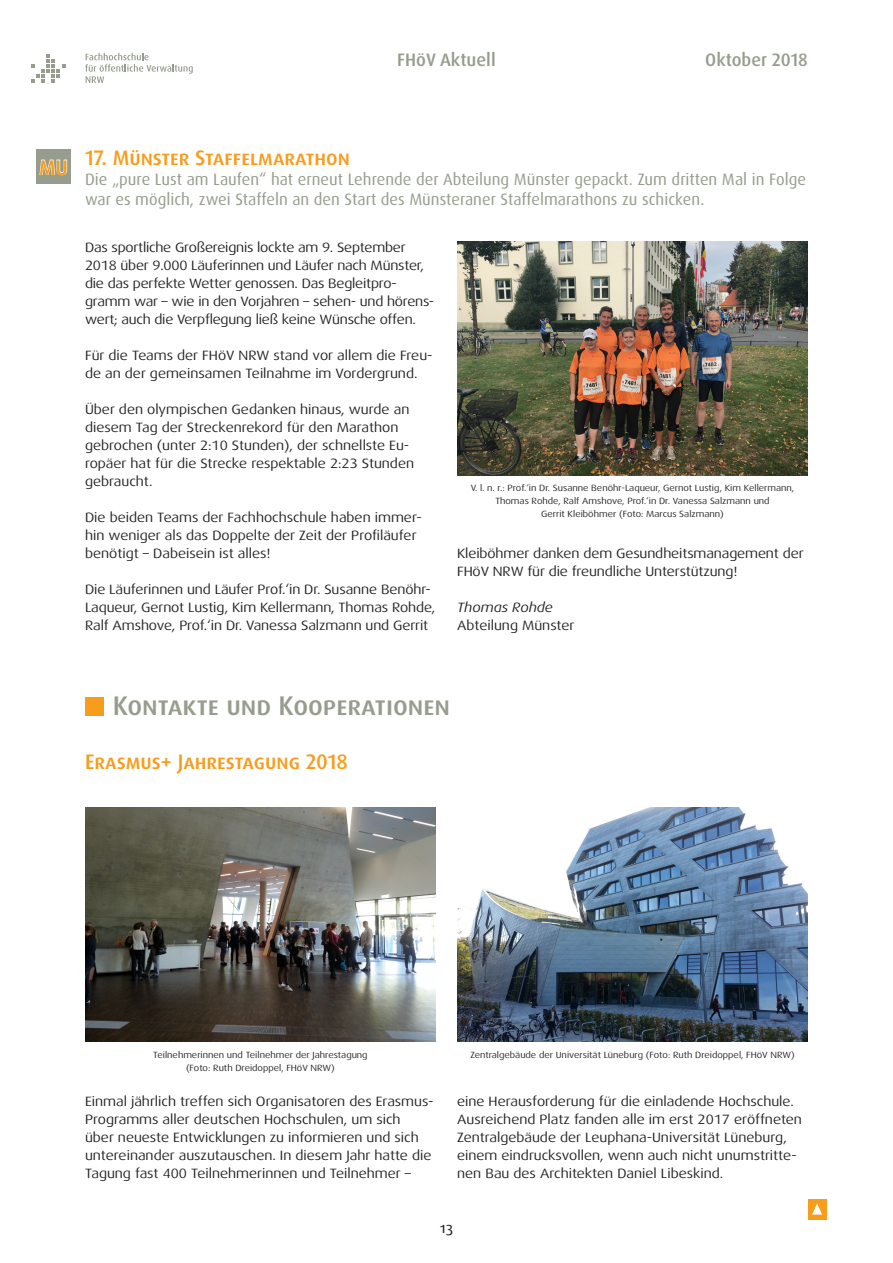
<style>
.page{position:relative;width:893px;height:1263px;background:#fff}
.page>*{position:absolute;margin:0;border:0;box-sizing:border-box;transform-origin:0 0}
.t1{font:500 27px "Dax OT";color:#969d8e}
.t2{font:500 21px "Dax OT";color:#f89c1c}
.t3{font:500 18px "Dax OT";color:#969d8e}
.t4{font:16.5px/19.8px "Dax";color:#969d8e}
.t5{font:15px "Dax Regular Caps";color:#231f20}
.t6{font:13.5px/18px "Dax Wide";color:#231f20}
.t7{font:italic 13.5px "Dax Wide";color:#231f20}
.t8{font:9px/12.8px "Dax Wide";color:#231f20;text-align:center}
</style>
<div class="page">
<div style="left:808px;top:1199px;width:18px;height:20px;background:#f89c1c"></div>
<svg style="left:812px;top:1203px;width:10px;height:11px"></svg>
<svg style="left:31px;top:54px;width:34px;height:29px"></svg>
<svg style="left:85px;top:53px;width:108px;height:30px"></svg>
<div style="left:36px;top:149px;width:35px;height:35px;background:#969d8e"></div>
<svg style="left:39px;top:159px;width:28px;height:17px"></svg>
<img style="left:457px;top:241px;width:351px;height:234px">
<div style="left:85px;top:697px;width:19px;height:18px;background:#f89c1c"></div>
<img style="left:457px;top:808px;width:351px;height:234px">
<img style="left:85px;top:808px;width:351px;height:234px">
<h3 class="t3" style="left:397px;top:49px;width:100px">FHöV Aktuell</h3>
<h3 class="t3" style="left:705px;top:49px;width:104px">Oktober 2018</h3>
<h2 class="t2" style="left:39px;top:145px;width:312px">MU 17. Münster Staffelmarathon</h2>
<p class="t4" style="left:85px;top:170px;width:722px">Die „pure Lust am Laufen“ hat erneut Lehrende der Abteilung Münster gepackt. Zum dritten Mal in Folge war es möglich, zwei Staffeln an den Start des Münsteraner Staffelmarathons zu schicken.</p>
<p class="t6" style="left:85px;top:238px;width:351px">Das sportliche Großereignis lockte am 9. September 2018 über 9.000 Läuferinnen und Läufer nach Münster, die das perfekte Wetter genossen. Das Begleitpro&shy;gramm war – wie in den Vorjahren – sehen- und hörens&shy;wert; auch die Verpflegung ließ keine Wünsche offen.</p>
<p class="t6" style="left:85px;top:346px;width:349px">Für die Teams der FHöV NRW stand vor allem die Freu&shy;de an der gemeinsamen Teilnahme im Vordergrund.</p>
<p class="t6" style="left:85px;top:400px;width:331px">Über den olympischen Gedanken hinaus, wurde an diesem Tag der Streckenrekord für den Marathon gebrochen (unter 2:10 Stunden), der schnellste Eu&shy;ropäer hat für die Strecke respektable 2:23 Stunden gebraucht.</p>
<p class="t6" style="left:85px;top:508px;width:338px">Die beiden Teams der Fachhochschule haben immer&shy;hin weniger als das Doppelte der Zeit der Profiläufer benötigt – Dabeisein ist alles!</p>
<p class="t6" style="left:85px;top:580px;width:352px">Die Läuferinnen und Läufer Prof.‘in Dr. Susanne Benöhr-<br>Laqueur, Gernot Lustig, Kim Kellermann, Thomas Rohde,<br>Ralf Amshove, Prof.‘in Dr. Vanessa Salzmann und Gerrit</p>
<p class="t8" style="left:471px;top:482px;width:325px">V. l. n. r.: Prof.‘in Dr. Susanne Benöhr-Laqueur, Gernot Lustig, Kim Kellermann,<br>Thomas Rohde, Ralf Amshove, Prof.‘in Dr. Vanessa Salzmann und<br>Gerrit Kleiböhmer (Foto: Marcus Salzmann)</p>
<p class="t6" style="left:457px;top:544px;width:348px">Kleiböhmer danken dem Gesundheitsmanagement der<br>FHöV NRW für die freundliche Unterstützung!</p>
<p class="t7" style="left:457px;top:599px;width:97px">Thomas Rohde</p>
<p class="t6" style="left:457px;top:616px;width:119px">Abteilung Münster</p>
<h1 class="t1" style="left:113px;top:689px;width:339px">Kontakte und Kooperationen</h1>
<h2 class="t2" style="left:85px;top:748px;width:264px">Erasmus+ Jahrestagung 2018</h2>
<p class="t8" style="left:153px;top:1048px;width:216px">Teilnehmerinnen und Teilnehmer der Jahrestagung</p>
<p class="t8" style="left:470px;top:1048px;width:326px">Zentralgebäude der Universität Lüneburg (Foto: Ruth Dreidoppel, FHöV NRW)</p>
<p class="t8" style="left:186px;top:1061px;width:150px">(Foto: Ruth Dreidoppel, FHöV NRW)</p>
<p class="t6" style="left:85px;top:1093px;width:350px">Einmal jährlich treffen sich Organisatoren des Erasmus-Programms aller deutschen Hochschulen, um sich<br>über neueste Entwicklungen zu informieren und sich untereinander auszutauschen. In diesem Jahr hatte die Tagung fast 400 Teilnehmerinnen und Teilnehmer –</p>
<p class="t6" style="left:457px;top:1093px;width:346px">eine Herausforderung für die einladende Hochschule.<br>Ausreichend Platz fanden alle im erst 2017 eröffneten Zentralgebäude der Leuphana-Universität Lüneburg, einem eindrucksvollen, wenn auch nicht unumstritte&shy;nen Bau des Architekten Daniel Libeskind.</p>
<p class="t5" style="left:440px;top:1219px;width:15px">13</p>
</div>
